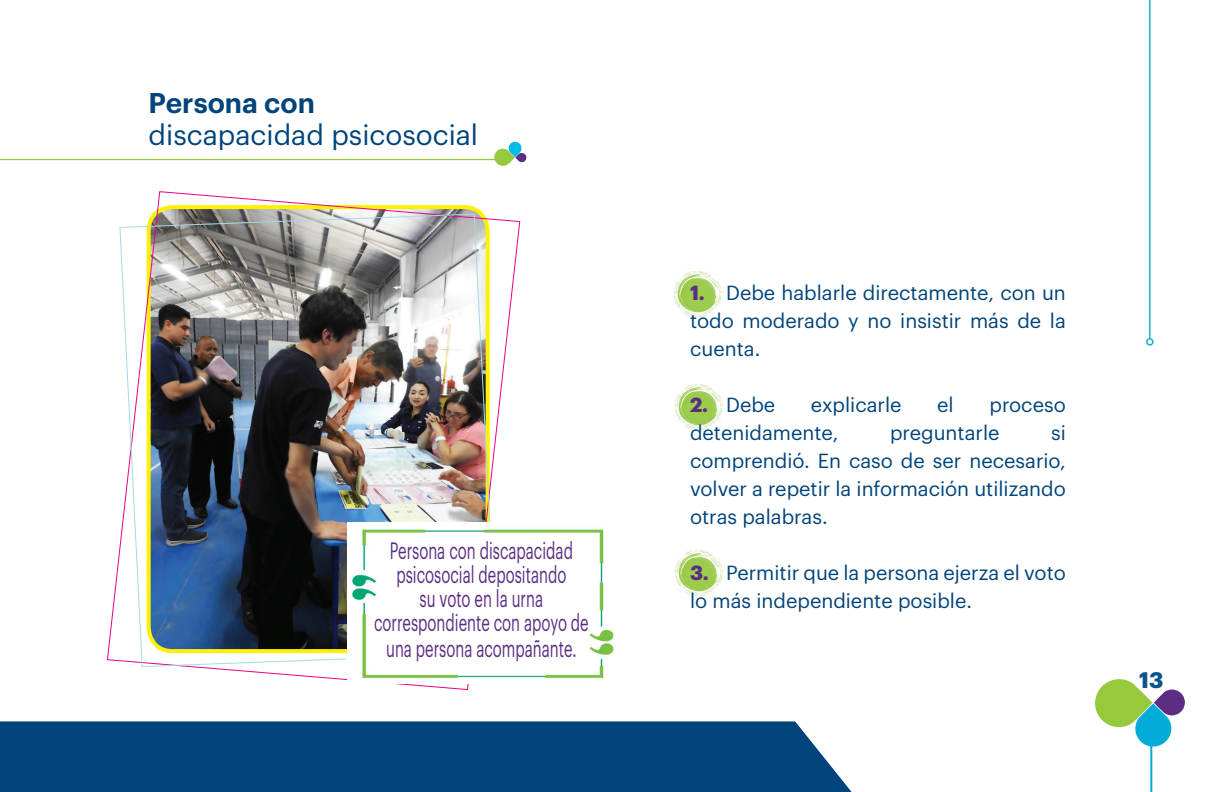
<style>
.page{position:relative;width:1225px;height:792px;background:#fff}
.page>*{position:absolute;margin:0;border:0;box-sizing:border-box;transform-origin:0 0}
.t1{font:28px "Graphik";color:#00447b}
.t2{font:600 28px "Graphik";color:#00447b}
.t3{font:23.2px/24.4px "Graphik";color:#5b2d83;text-align:center;scale:.64 1}
.t4{font:700 22px "Graphik";color:#0a548a}
.t5{font:20px/28px "Graphik";color:#00447b;text-align:justify}
.s1{font-weight:700;color:#5b2d83}
</style>
<div class="page">
<hr style="left:1150px;top:709px;width:2px;height:83px;background:#00add8">
<svg style="left:1095px;top:679px;width:89px;height:68px"></svg>
<div style="left:0;top:721px;width:852px;height:71px;background:#00447b"></div>
<hr style="left:1149px;top:0;width:1px;height:339px;background:#14b2d1">
<div style="left:1146px;top:338px;width:7px;height:8px;border:2px solid #14b2d1;border-radius:50%"></div>
<img style="left:674px;top:550px;width:49px;height:46px">
<img style="left:674px;top:384px;width:49px;height:46px">
<img style="left:673px;top:271px;width:49px;height:46px">
<hr style="left:0;top:159px;width:504px;height:1px;background:#96c93c">
<svg style="left:494px;top:142px;width:32px;height:24px"></svg>
<svg style="left:106px;top:191px;width:415px;height:500px"></svg>
<img style="left:119px;top:213px;width:378px;height:455px">
<img style="left:347px;top:522px;width:267px;height:162px">
<h1 class="t2" style="left:149px;top:81px;width:168px">Persona con</h1>
<h1 class="t1" style="left:149px;top:114px;width:331px">discapacidad psicosocial</h1>
<p class="t3" style="left:374px;top:537px;width:337px">Persona con discapacidad psicosocial depositando<br>su voto en la urna correspondiente con apoyo de una persona acompañante.</p>
<p class="t5" style="left:690px;top:277px;width:377px"><span class="s1">1.</span> Debe hablarle directamente, con un todo moderado y no insistir más de la cuenta.</p>
<p class="t5" style="left:690px;top:389px;width:87px"><span class="s1">2.</span> Debe</p>
<p class="t5" style="left:811px;top:389px;width:92px">explicarle</p>
<p class="t5" style="left:937px;top:389px;width:18px">el</p>
<p class="t5" style="left:989px;top:389px;width:78px">proceso</p>
<p class="t5" style="left:690px;top:417px;width:150px">detenidamente,</p>
<p class="t5" style="left:890px;top:417px;width:111px">preguntarle</p>
<p class="t5" style="left:690px;top:417px;width:377px;text-indent:361px">si comprendió. En caso de ser necesario, volver a repetir la información utilizando otras palabras.</p>
<p class="t5" style="left:690px;top:557px;width:377px"><span class="s1">3.</span> Permitir que la persona ejerza el voto lo más independiente posible.</p>
<p class="t4" style="left:1139px;top:663px;width:26px">13</p>
</div>
